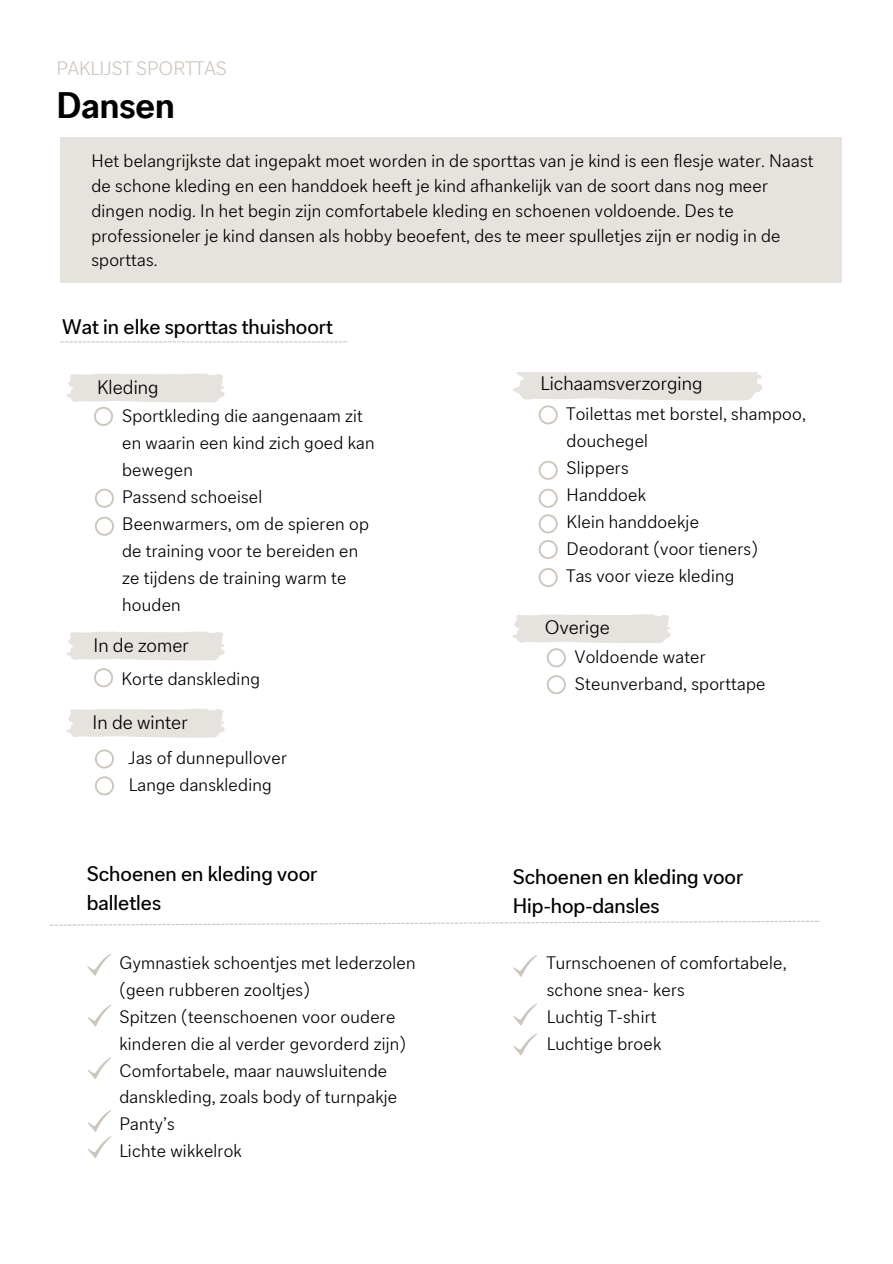
<style>
.page{position:relative;width:893px;height:1264px;background:#fff}
.page>*{position:absolute;margin:0;border:0;box-sizing:border-box;transform-origin:0 0}
.t1{font:700 36px "CA Sans Pro";color:#000}
.t2{font:21px/29.2px "CA Sans Pro";color:#000}
.t3{font:300 19.5px "CA Sans Pro";letter-spacing:.005em;color:#000}
.t4{font:300 19.5px "CA Sans Pro";color:#cdc6bc}
.t5{font:300 18px/27px "CA Sans Pro";letter-spacing:.015em;color:#000}
</style>
<div class="page">
<div style="left:60px;top:137px;width:781px;height:145px;background:#e6e2dd"></div>
<svg style="left:66px;top:708px;width:159px;height:29px;background:#e8e4e0"></svg>
<svg style="left:66px;top:631px;width:159px;height:29px;background:#e8e4e0"></svg>
<svg style="left:513px;top:372px;width:249px;height:52px"></svg>
<svg style="left:538px;top:461px;width:19px;height:19px"></svg>
<svg style="left:538px;top:568px;width:19px;height:19px"></svg>
<svg style="left:94px;top:668px;width:19px;height:19px"></svg>
<svg style="left:512px;top:614px;width:158px;height:53px"></svg>
<svg style="left:95px;top:749px;width:19px;height:19px"></svg>
<svg style="left:66px;top:373px;width:159px;height:53px"></svg>
<svg style="left:60px;top:341px;width:289px;height:1px"></svg>
<svg style="left:513px;top:1033px;width:24px;height:22px"></svg>
<svg style="left:513px;top:955px;width:24px;height:22px"></svg>
<svg style="left:50px;top:920px;width:770px;height:5px"></svg>
<svg style="left:95px;top:776px;width:19px;height:19px"></svg>
<svg style="left:546px;top:675px;width:20px;height:19px"></svg>
<svg style="left:87px;top:954px;width:24px;height:22px"></svg>
<svg style="left:87px;top:1005px;width:25px;height:21px"></svg>
<svg style="left:87px;top:1057px;width:25px;height:22px"></svg>
<svg style="left:513px;top:1003px;width:24px;height:22px"></svg>
<svg style="left:538px;top:488px;width:19px;height:20px"></svg>
<svg style="left:538px;top:540px;width:19px;height:19px"></svg>
<svg style="left:538px;top:514px;width:19px;height:19px"></svg>
<svg style="left:87px;top:1110px;width:25px;height:48px"></svg>
<svg style="left:95px;top:516px;width:19px;height:20px"></svg>
<svg style="left:95px;top:488px;width:19px;height:20px"></svg>
<p class="t4" style="left:56px;top:56px;width:172px">PAKLIJST SPORTTAS</p>
<p class="t1" style="left:56px;top:82px;width:120px">Dansen</p>
<p class="t5" style="left:91px;top:148px;width:723px;line-height:24.8px">Het belangrijkste dat ingepakt moet worden in de sporttas van je kind is een flesje water. Naast de schone kleding en een handdoek heeft je kind afhankelijk van de soort dans nog meer dingen nodig. In het begin zijn comfortabele kleding en schoenen voldoende. Des te professioneler je kind dansen als hobby beoefent, des te meer spulletjes zijn er nodig in de sporttas.</p>
<p class="t2" style="left:62px;top:312px;width:272px">Wat in elke sporttas thuishoort</p>
<p class="t3" style="left:97px;top:374px;width:63px">Kleding</p>
<p class="t5" style="left:122px;top:401px;width:254px">Sportkleding die aangenaam zit en waarin een kind zich goed kan bewegen</p>
<p class="t5" style="left:122px;top:482px;width:142px">Passend schoeisel</p>
<p class="t5" style="left:122px;top:509px;width:248px">Beenwarmers, om de spieren op de training voor te bereiden en ze tijdens de training warm te houden</p>
<p class="t3" style="left:93px;top:632px;width:97px">In de zomer</p>
<p class="t5" style="left:121px;top:664px;width:140px">Korte danskleding</p>
<p class="t3" style="left:93px;top:709px;width:97px">In de winter</p>
<p class="t5" style="left:129px;top:744px;width:159px">Jas of dunnepullover</p>
<p class="t5" style="left:129px;top:771px;width:144px">Lange danskleding</p>
<p class="t2" style="left:87px;top:859px;width:232px">Schoenen en kleding voor balletles</p>
<p class="t5" style="left:119px;top:948px;width:298px">Gymnastiek schoentjes met lederzolen (geen rubberen zooltjes)</p>
<p class="t5" style="left:119px;top:1002px;width:288px">Spitzen (teenschoenen voor oudere kinderen die al verder gevorderd zijn)</p>
<p class="t5" style="left:119px;top:1056px;width:279px">Comfortabele, maar nauwsluitende danskleding, zoals body of turnpakje</p>
<p class="t5" style="left:119px;top:1110px;width:57px">Panty’s</p>
<p class="t5" style="left:119px;top:1137px;width:124px">Lichte wikkelrok</p>
<p class="t3" style="left:540px;top:371px;width:163px">Lichaamsverzorging</p>
<p class="t5" style="left:566px;top:400px;width:241px">Toilettas met borstel, shampoo, douchegel</p>
<p class="t5" style="left:566px;top:454px;width:63px">Slippers</p>
<p class="t5" style="left:566px;top:481px;width:81px">Handdoek</p>
<p class="t5" style="left:566px;top:508px;width:134px">Klein handdoekje</p>
<p class="t5" style="left:566px;top:535px;width:193px">Deodorant (voor tieners)</p>
<p class="t5" style="left:566px;top:562px;width:169px">Tas voor vieze kleding</p>
<p class="t3" style="left:545px;top:615px;width:66px">Overige</p>
<p class="t5" style="left:575px;top:643px;width:132px">Voldoende water</p>
<p class="t5" style="left:575px;top:670px;width:192px">Steunverband, sporttape</p>
<p class="t2" style="left:512px;top:861px;width:232px">Schoenen en kleding voor<br>Hip-hop-dansles</p>
<p class="t5" style="left:546px;top:948px;width:241px">Turnschoenen of comfortabele, schone snea- kers</p>
<p class="t5" style="left:546px;top:1002px;width:111px">Luchtig T-shirt</p>
<p class="t5" style="left:546px;top:1029px;width:116px">Luchtige broek</p>
</div>
